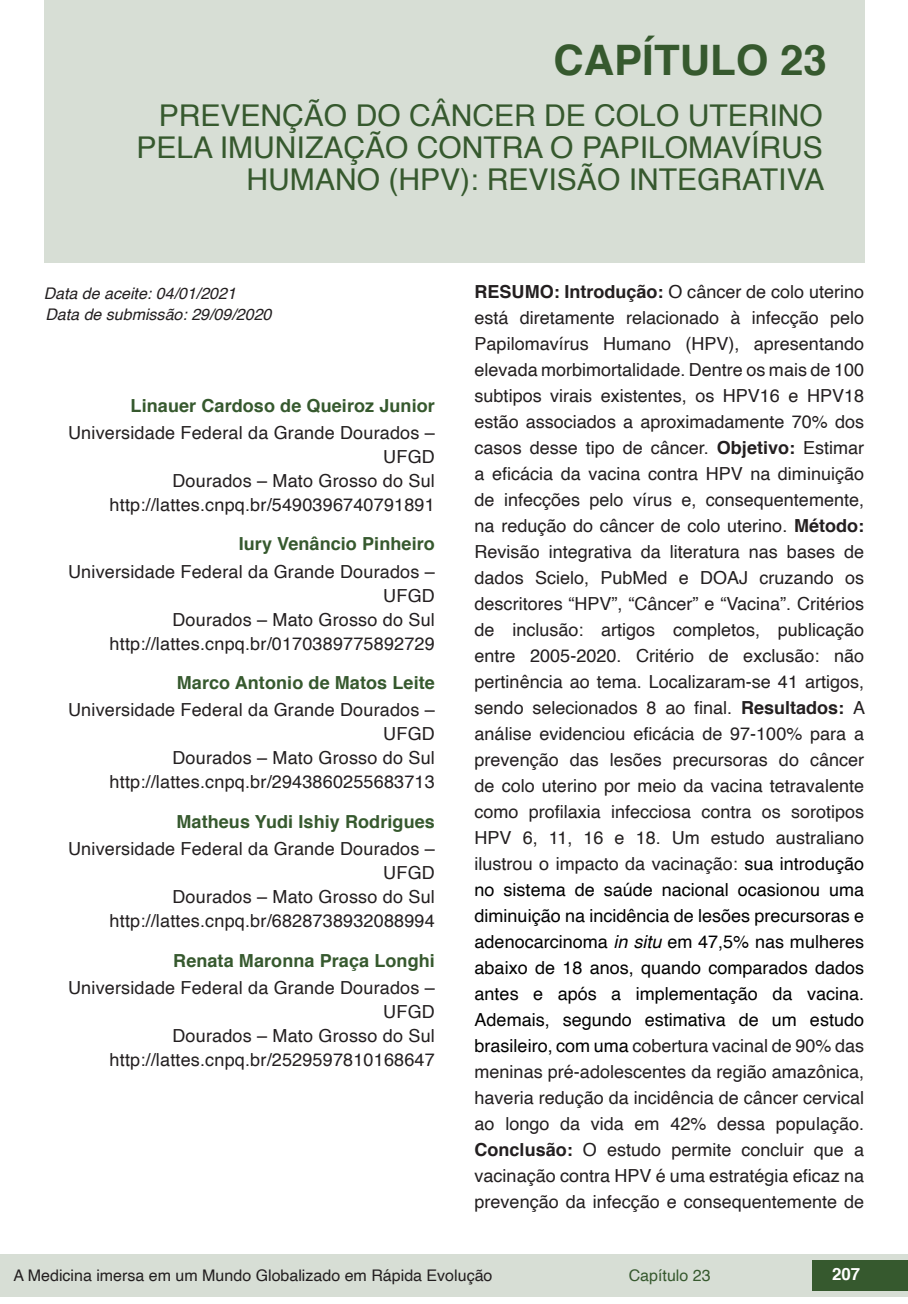
<style>
.page{position:relative;width:908px;height:1304px;background:#fff}
.page>*{position:absolute;margin:0;border:0;box-sizing:border-box;transform-origin:0 0}
.capítulos{font:700 42px "Helvetica";color:#36592e}
.nome_artigos{font:30px/32px "Helvetica";color:#36592e;text-align:right}
.Resumos_e_PC_TXT{font:18px/26px "Helvetica";color:#231f20;text-align:justify}
.info_autores{font:18px/24px "Helvetica";letter-spacing:.01em;color:#231f20;text-align:right}
.nome_autores{font:700 18px "Helvetica";letter-spacing:.005em;color:#36592e}
.t1{font:700 16.8px "Helvetica";color:#fff}
.t2{font:16px "Helvetica";color:#231f20}
.data{font:italic 16px "Helvetica";color:#231f20}
.t3{font:16px "Helvetica";color:#36592e}
.s1{font-weight:700}
.s2{color:#000}
.s3{font-style:italic;color:#000}
</style>
<div class="page">
<div style="left:0;top:1254px;width:906px;height:43px;background:#d7ded5"></div>
<div style="left:812px;top:1261px;width:95px;height:30px;background:#36592e"></div>
<div style="left:44px;top:0;width:819px;height:263px;background:#d7ded5"></div>
<p class="capítulos" style="left:553px;top:26px;width:275px">CAPÍTULO 23</p>
<p class="nome_artigos" style="left:136px;top:101px;width:689px">PREVENÇÃO DO CÂNCER DE COLO UTERINO<br>PELA IMUNIZAÇÃO CONTRA O PAPILOMAVÍRUS<br>HUMANO (HPV): REVISÃO INTEGRATIVA</p>
<p class="data" style="left:44px;top:280px;width:194px">Data de aceite: 04/01/2021</p>
<p class="data" style="left:45px;top:302px;width:227px">Data de submissão: 29/09/2020</p>
<p class="nome_autores" style="left:131px;top:391px;width:305px">Linauer Cardoso de Queiroz Junior</p>
<p class="info_autores" style="left:68px;top:421px;width:368px">Universidade Federal da Grande Dourados –<br>UFGD</p>
<p class="info_autores" style="left:172px;top:469px;width:264px">Dourados – Mato Grosso do Sul</p>
<p class="info_autores" style="left:110px;top:493px;width:326px">http://lattes.cnpq.br/5490396740791891</p>
<p class="nome_autores" style="left:239px;top:530px;width:197px">Iury Venâncio Pinheiro</p>
<p class="info_autores" style="left:68px;top:560px;width:368px">Universidade Federal da Grande Dourados –<br>UFGD</p>
<p class="info_autores" style="left:172px;top:608px;width:264px">Dourados – Mato Grosso do Sul</p>
<p class="info_autores" style="left:110px;top:632px;width:326px">http://lattes.cnpq.br/0170389775892729</p>
<p class="nome_autores" style="left:177px;top:668px;width:259px">Marco Antonio de Matos Leite</p>
<p class="info_autores" style="left:68px;top:699px;width:368px">Universidade Federal da Grande Dourados –<br>UFGD</p>
<p class="info_autores" style="left:172px;top:747px;width:264px">Dourados – Mato Grosso do Sul</p>
<p class="info_autores" style="left:110px;top:771px;width:326px">http://lattes.cnpq.br/2943860255683713</p>
<p class="nome_autores" style="left:176px;top:807px;width:260px">Matheus Yudi Ishiy Rodrigues</p>
<p class="info_autores" style="left:68px;top:837px;width:368px">Universidade Federal da Grande Dourados –<br>UFGD</p>
<p class="info_autores" style="left:172px;top:885px;width:264px">Dourados – Mato Grosso do Sul</p>
<p class="info_autores" style="left:110px;top:909px;width:326px">http://lattes.cnpq.br/6828738932088994</p>
<p class="nome_autores" style="left:173px;top:946px;width:263px">Renata Maronna Praça Longhi</p>
<p class="info_autores" style="left:68px;top:976px;width:368px">Universidade Federal da Grande Dourados –<br>UFGD</p>
<p class="info_autores" style="left:172px;top:1024px;width:264px">Dourados – Mato Grosso do Sul</p>
<p class="info_autores" style="left:110px;top:1048px;width:326px">http://lattes.cnpq.br/2529597810168647</p>
<p class="Resumos_e_PC_TXT" style="left:474px;top:279px;width:392px"><span class="s1">RESUMO: Introdução:</span> O câncer de colo uterino está diretamente relacionado à infecção pelo Papilomavírus Humano (HPV), apresentando elevada morbimortalidade. Dentre os mais de 100 subtipos virais existentes, os HPV16 e HPV18 estão associados a aproximadamente 70% dos casos desse tipo de câncer. <span class="s1">Objetivo:</span> Estimar a eficácia da vacina contra HPV na diminuição de infecções pelo vírus e, consequentemente, na redução do câncer de colo uterino. <span class="s1">Método:<br></span>Revisão integrativa da literatura nas bases de dados Scielo, PubMed e DOAJ cruzando os descritores “HPV”, “Câncer” e “Vacina”. Critérios de inclusão: artigos completos, publicação entre 2005-2020. Critério de exclusão: não pertinência ao tema. Localizaram-se 41 artigos, sendo selecionados 8 ao final. <span class="s1">Resultados:</span> A análise evidenciou eficácia de 97-100% para a prevenção das lesões precursoras do câncer de colo uterino por meio da vacina tetravalente como profilaxia infecciosa contra os sorotipos HPV 6, 11, 16 e 18. Um estudo australiano ilustrou o impacto da vacinação: <span class="s2">sua introdução no sistema de saúde nacional ocasionou uma diminuição na incidência de lesões precursoras e adenocarcinoma</span> <span class="s3">in situ</span> <span class="s2">em 47,5% nas mulheres abaixo de 18 anos, quando comparados dados antes e após a implementação da vacina.<br>Ademais, segundo estimativa de um estudo brasileiro, com uma</span> cobertura vacinal de 90% das meninas pré-adolescentes da região amazônica, haveria redução da incidência de câncer cervical ao longo da vida em 42% dessa população.<br><span class="s1">Conclusão:</span> O estudo permite concluir que a vacinação contra HPV é uma estratégia eficaz na prevenção da infecção e consequentemente de</p>
<p class="t2" style="left:14px;top:1263px;width:480px">A Medicina imersa em um Mundo Globalizado em Rápida Evolução</p>
<p class="t3" style="left:628px;top:1263px;width:83px">Capítulo 23</p>
<p class="t1" style="left:831px;top:1261px;width:30px">207</p>
</div>
